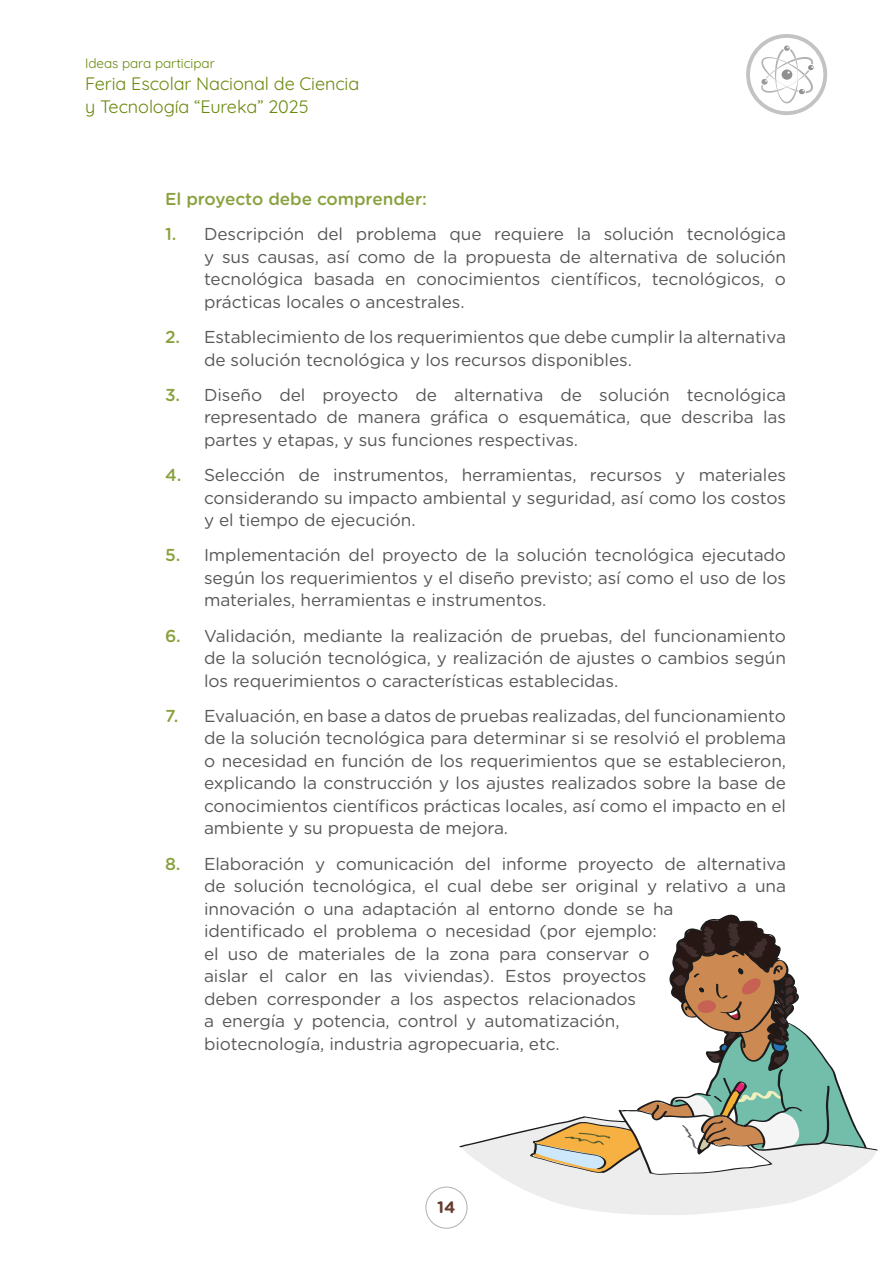
<style>
.page{position:relative;width:893px;height:1263px;background:#fff}
.page>*{position:absolute;margin:0;border:0;box-sizing:border-box;transform-origin:0 0}
.t1{font:300 18px/22.5px "Quicksand";letter-spacing:-.005em;color:#6b890e}
.t2{font:17.25px/22.5px "Gotham Rounded";letter-spacing:-.005em;color:#575756;text-align:justify}
.t3{font:500 17.25px "Gotham Rounded";letter-spacing:-.005em;color:#89a13e}
.t4{font:700 16.5px "Gotham Rounded";color:#663d2e}
.t5{font:300 13.5px "Quicksand";letter-spacing:-.005em;color:#6b890e}
.s1{font-weight:500;color:#89a13e}
</style>
<div class="page">
<svg style="left:746px;top:34px;width:81px;height:81px"></svg>
<div style="left:426px;top:1187px;width:41px;height:41px;border:1px solid #b0b0b0;border-radius:50%"></div>
<svg style="left:446px;top:914px;width:432px;height:303px"></svg>
<p class="t5" style="left:85px;top:52px;width:131px">Ideas para participar</p>
<p class="t1" style="left:85px;top:71px;width:276px">Feria Escolar Nacional de Ciencia y Tecnología “Eureka” 2025</p>
<p class="t3" style="left:165px;top:187px;width:263px">El proyecto debe comprender:</p>
<p class="t2" style="left:204px;top:222px;width:584px;text-indent:-39px"><span class="s1">1.</span> Descripción del problema que requiere la solución tecnológica y sus causas, así como de la propuesta de alternativa de solución tecnológica basada en conocimientos científicos, tecnológicos, o prácticas locales o ancestrales.</p>
<p class="t2" style="left:204px;top:325px;width:583px;text-indent:-39px"><span class="s1">2.</span> Establecimiento de los requerimientos que debe cumplir la alternativa de solución tecnológica y los recursos disponibles.</p>
<p class="t2" style="left:204px;top:383px;width:584px;text-indent:-39px"><span class="s1">3.</span> Diseño del proyecto de alternativa de solución tecnológica representado de manera gráfica o esquemática, que describa las partes y etapas, y sus funciones respectivas.</p>
<p class="t2" style="left:204px;top:463px;width:583px;text-indent:-39px"><span class="s1">4.</span> Selección de instrumentos, herramientas, recursos y materiales considerando su impacto ambiental y seguridad, así como los costos y el tiempo de ejecución.</p>
<p class="t2" style="left:204px;top:543px;width:584px;text-indent:-39px"><span class="s1">5.</span> Implementación del proyecto de la solución tecnológica ejecutado según los requerimientos y el diseño previsto; así como el uso de los materiales, herramientas e instrumentos.</p>
<p class="t2" style="left:204px;top:624px;width:584px;text-indent:-39px"><span class="s1">6.</span> Validación, mediante la realización de pruebas, del funcionamiento de la solución tecnológica, y realización de ajustes o cambios según los requerimientos o características establecidas.</p>
<p class="t2" style="left:204px;top:704px;width:584px;text-indent:-39px"><span class="s1">7.</span> Evaluación, en base a datos de pruebas realizadas, del funcionamiento de la solución tecnológica para determinar si se resolvió el problema o necesidad en función de los requerimientos que se establecieron, explicando la construcción y los ajustes realizados sobre la base de conocimientos científicos prácticas locales, así como el impacto en el ambiente y su propuesta de mejora.</p>
<p class="t2" style="left:204px;top:851px;width:584px;text-align:left;text-indent:-39px"><span class="s1">8.</span> Elaboración y comunicación del informe proyecto de alternativa de solución tecnológica, el cual debe ser original y relativo a una innovación o una adaptación al entorno donde se ha<br>identificado el problema o necesidad (por ejemplo:<br>el uso de materiales de la zona para conservar o<br>aislar el calor en las viviendas). Estos proyectos<br>deben corresponder a los aspectos relacionados<br>a energía y potencia, control y automatización,<br>biotecnología, industria agropecuaria, etc.</p>
<p class="t4" style="left:437px;top:1195px;width:20px">14</p>
</div>
